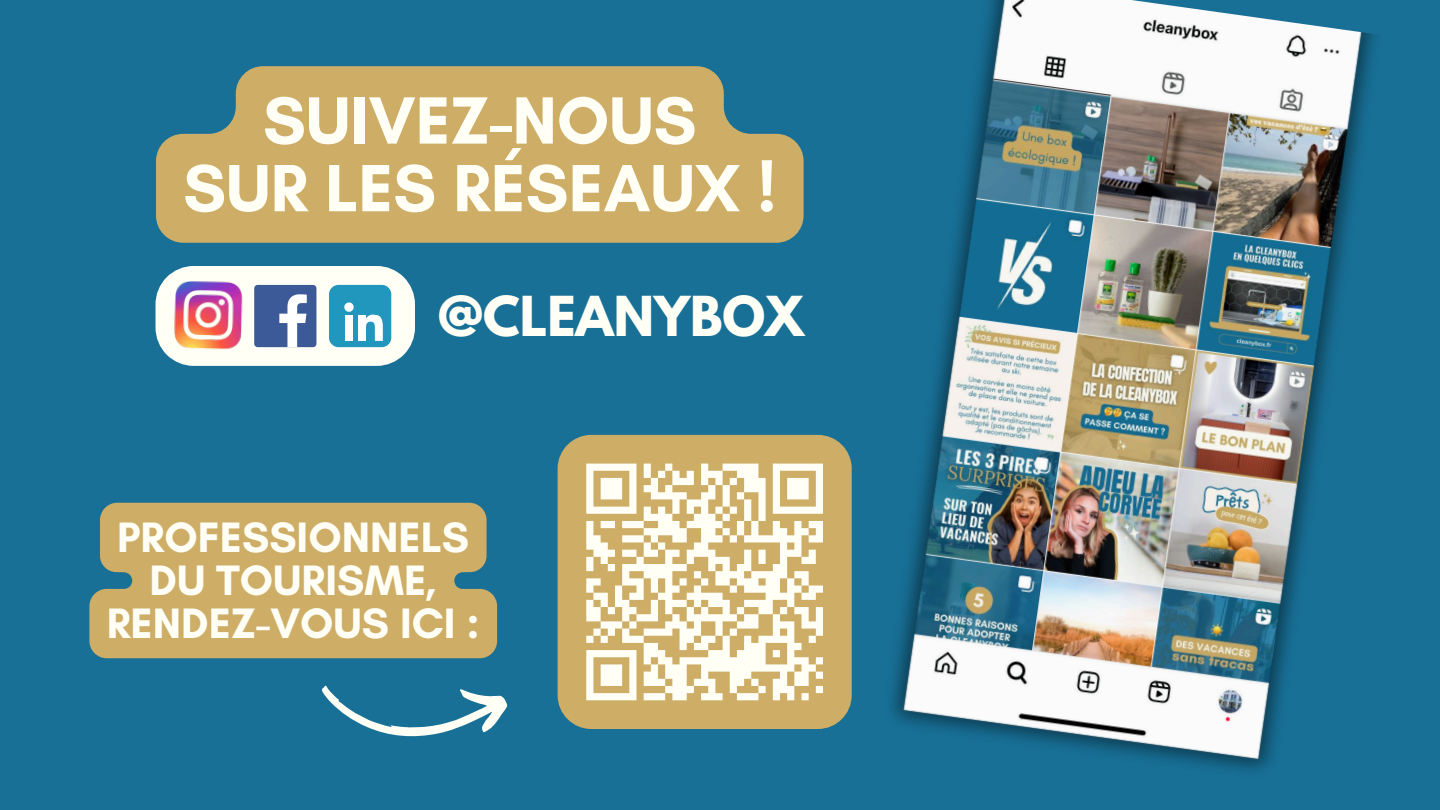
<style>
.page{position:relative;width:1440px;height:810px;background:#187097}
.page>*{position:absolute;margin:0;border:0;box-sizing:border-box;transform-origin:0 0}
.t1{font:700 68.1px/67.6px "Glacial Indifference";color:#fffff6;text-align:center}
.t2{font:700 48.8px "League Spartan";color:#fffff6}
.t3{font:700 43.3px "Glacial Indifference";color:#fffff6}
</style>
<div class="page">
<img style="left:891px;top:0;width:484px;height:771px">
<svg style="left:156px;top:266px;width:259px;height:100px;background:#afcbd8"></svg>
<img style="left:169px;top:277px;width:78px;height:77px">
<div style="left:558px;top:435px;width:294px;height:294px;background:#cead66;border-radius:34px"></div>
<svg style="left:586px;top:463px;width:237px;height:238px"></svg>
<svg style="left:322px;top:685px;width:186px;height:52px"></svg>
<svg style="left:156px;top:66px;width:648px;height:177px;background:#bba66b"></svg>
<div style="left:89px;top:503px;width:408px;height:155px;background:#cead66"></div>
<p class="t1" style="left:183px;top:86px;width:595px">SUIVEZ-NOUS<br>SUR LES RÉSEAUX !</p>
<p class="t2" style="left:438px;top:292px;width:368px">@CLEANYBOX</p>
<h2 class="t3" style="left:117px;top:511px;width:353px">PROFESSIONNELS</h2>
<p class="t3" style="left:150px;top:554px;width:289px">DU TOURISME,</p>
<p class="t3" style="left:107px;top:597px;width:375px">RENDEZ-VOUS ICI :</p>
</div>
